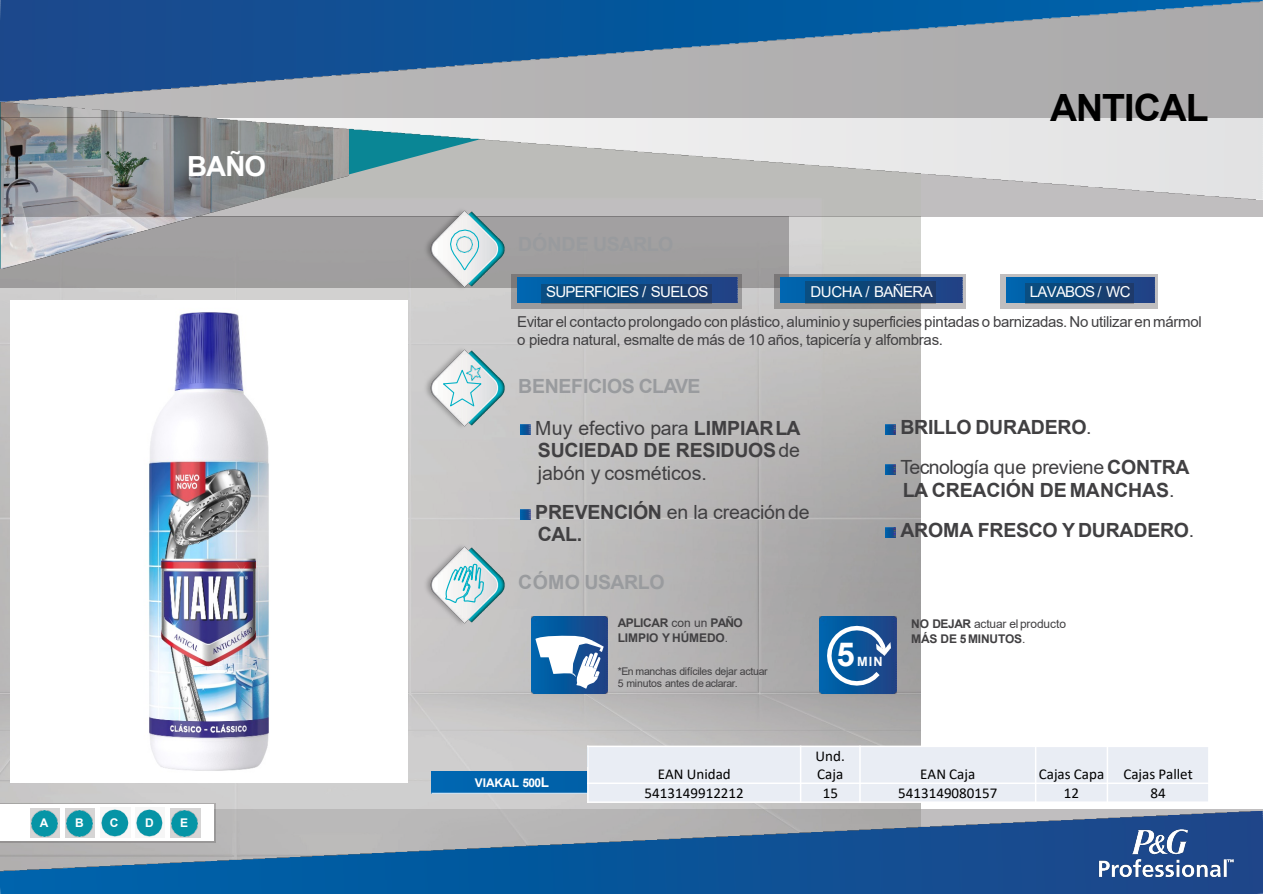
<style>
.page{position:relative;width:1263px;height:894px;background:#fff}
.page>*{position:absolute;margin:0;border:0;box-sizing:border-box;transform-origin:0 0}
.t1{font:700 37.5px "Arial";letter-spacing:-.025em;color:#000}
.t2{font:700 33px "Arial";color:#fff}
.t3{font:700 27.75px "Arial";color:#fff}
.t4{font:700 19.5px/22.5px "Arial";letter-spacing:-.01em;color:#414042}
.t5{font:19.5px "Arial";letter-spacing:-.01em;color:#414042}
.t6{font:700 19.5px "Arial";letter-spacing:-.015em;color:#999b9e}
.t7{font:15px/18px "Arial";letter-spacing:-.015em;color:#414042}
.t8{font:15px/18px "Calibri";color:#000}
.t9{font:15px "Arial";letter-spacing:-.045em;color:#fff}
.t10{font:700 12.75px "Arial";color:#fff}
.t11{font:700 12px/15px "Arial";letter-spacing:-.015em;color:#414042}
.t12{font:12px "Arial";letter-spacing:-.01em;color:#414042}
.t13{font:700 12px "Arial";letter-spacing:-.01em;color:#fff}
.t14{font:10.5px/12px "Arial";letter-spacing:-.025em;color:#414042}
.s1{font-weight:400}
.s2{font-weight:700}
.s3{font-size:13.5px}
</style>
<div class="page">
<div style="left:0;top:216px;width:921px;height:592px;background:#231f20;opacity:.19"></div>
<div style="left:0;top:216px;width:789px;height:71px;background:#a09e9f"></div>
<img style="left:0;top:216px;width:349px;height:52px">
<div style="left:0;top:808px;width:1263px;height:85px;background:#231f20;opacity:.29"></div>
<img style="left:0;top:811px;width:1263px;height:82px">
<div style="left:0;top:117px;width:1263px;height:99px;background:#231f20;opacity:.29"></div>
<img style="left:0;top:117px;width:1263px;height:82px">
<div style="left:0;top:0;width:1263px;height:117px;background:#b2b1b1"></div>
<img style="left:0;top:0;width:1263px;height:102px">
<div style="left:511px;top:274px;width:230px;height:34px;background:#231f20;opacity:.29"></div>
<img style="left:517px;top:277px;width:221px;height:25px">
<div style="left:774px;top:274px;width:192px;height:34px;background:#231f20;opacity:.29"></div>
<img style="left:780px;top:277px;width:183px;height:25px">
<div style="left:1001px;top:274px;width:157px;height:34px;background:#c0bebf"></div>
<img style="left:1006px;top:277px;width:149px;height:25px">
<img style="left:531px;top:616px;width:77px;height:77px">
<svg style="left:535px;top:635px;width:69px;height:53px"></svg>
<img style="left:820px;top:616px;width:76px;height:77px">
<svg style="left:825px;top:623px;width:65px;height:64px;background:#316ea9"></svg>
<img style="left:876px;top:642px;width:15px;height:13px">
<img style="left:1097px;top:829px;width:138px;height:48px">
<svg style="left:521px;top:424px;width:10px;height:10px"></svg>
<svg style="left:521px;top:509px;width:10px;height:10px"></svg>
<svg style="left:886px;top:424px;width:10px;height:10px"></svg>
<svg style="left:886px;top:464px;width:10px;height:10px"></svg>
<svg style="left:886px;top:527px;width:10px;height:10px"></svg>
<div style="left:431px;top:770px;width:156px;height:22px;background:#0063ac"></div>
<hr style="left:431px;top:792px;width:157px;height:1px;background:#fff">
<img style="left:419px;top:204px;width:99px;height:90px">
<svg style="left:449px;top:229px;width:31px;height:41px"></svg>
<img style="left:457px;top:236px;width:16px;height:16px">
<img style="left:419px;top:343px;width:99px;height:89px">
<svg style="left:441px;top:367px;width:43px;height:41px"></svg>
<img style="left:466px;top:365px;width:15px;height:15px">
<img style="left:419px;top:540px;width:99px;height:89px">
<svg style="left:445px;top:560px;width:40px;height:65px"></svg>
<div style="left:0;top:803px;width:215px;height:40px;background:#231f20;opacity:.2"></div>
<div style="left:0;top:804px;width:213px;height:36px;background:#fff"></div>
<img style="left:136px;top:809px;width:27px;height:28px">
<div style="left:65px;top:807px;width:30px;height:30px;background:#231f20;opacity:.19"></div>
<div style="left:170px;top:807px;width:30px;height:30px;background:#231f20;opacity:.19"></div>
<div style="left:30px;top:807px;width:30px;height:30px;background:#231f20;opacity:.19"></div>
<img style="left:101px;top:809px;width:28px;height:28px">
<div style="left:541px;top:284px;width:171px;height:19px;background:#231f20;opacity:.29"></div>
<div style="left:806px;top:281px;width:130px;height:22px;background:#231f20;opacity:.29"></div>
<div style="left:1025px;top:284px;width:109px;height:20px;background:#231f20;opacity:.29"></div>
<img style="left:11px;top:300px;width:397px;height:482px">
<div style="left:588px;top:746px;width:213px;height:37px;background:#e9edf4"></div>
<div style="left:801px;top:746px;width:59px;height:37px;background:#e9edf4"></div>
<div style="left:860px;top:746px;width:176px;height:37px;background:#e9edf4"></div>
<div style="left:1036px;top:746px;width:71px;height:37px;background:#e9edf4"></div>
<div style="left:1107px;top:746px;width:102px;height:37px;background:#e9edf4"></div>
<div style="left:588px;top:783px;width:213px;height:19px;background:#e9edf4"></div>
<div style="left:801px;top:783px;width:59px;height:19px;background:#e9edf4"></div>
<div style="left:860px;top:783px;width:176px;height:19px;background:#e9edf4"></div>
<div style="left:1036px;top:783px;width:71px;height:19px;background:#e9edf4"></div>
<div style="left:1107px;top:783px;width:102px;height:19px;background:#e9edf4"></div>
<hr style="left:800px;top:745px;width:1px;height:57px;background:#fff">
<hr style="left:859px;top:745px;width:2px;height:57px;background:#fff">
<hr style="left:1035px;top:745px;width:1px;height:57px;background:#fff">
<hr style="left:1107px;top:745px;width:1px;height:57px;background:#fff">
<hr style="left:587px;top:782px;width:623px;height:1px;background:#fff">
<hr style="left:587px;top:745px;width:2px;height:57px;background:#fff">
<hr style="left:1208px;top:745px;width:2px;height:57px;background:#fff">
<hr style="left:587px;top:745px;width:623px;height:1px;background:#fff">
<hr style="left:587px;top:801px;width:623px;height:1px;background:#fff">
<p class="t3" style="left:187px;top:147px;width:81px">BAÑO</p>
<p class="t13" style="left:40px;top:814px;width:10px">A</p>
<p class="t13" style="left:75px;top:814px;width:10px">B</p>
<p class="t13" style="left:110px;top:814px;width:10px">C</p>
<p class="t13" style="left:145px;top:814px;width:10px">D</p>
<p class="t13" style="left:180px;top:814px;width:9px">E</p>
<h2 class="t1" style="left:1050px;top:81px;width:160px">ANTICAL</h2>
<p class="t9" style="left:546px;top:282px;width:164px">SUPERFICIES / SUELOS</p>
<p class="t9" style="left:810px;top:282px;width:124px">DUCHA / BAÑERA</p>
<p class="t9" style="left:1030px;top:282px;width:102px">LAVABOS / WC</p>
<p class="t7" style="left:517px;top:313px;width:686px">Evitar el contacto prolongado con plástico, aluminioy superficies pintadas o barnizadas. No utilizar en mármol o piedra natural, esmalte de más de 10 años, tapicería y alfombras.</p>
<p class="t6" style="left:518px;top:372px;width:184px">BENEFICIOS CLAVE</p>
<p class="t4" style="left:535px;top:416px;width:267px"><span class="s1">Muy efectivo para</span> LIMPIARLA<br>SUCIEDAD DE RESIDUOS<span class="s1">de</span></p>
<p class="t5" style="left:538px;top:459px;width:171px">jabón y cosméticos.</p>
<p class="t5" style="left:535px;top:498px;width:276px"><span class="s2">PREVENCIÓN</span> en la creaciónde</p>
<p class="t4" style="left:538px;top:523px;width:46px">CAL.</p>
<p class="t6" style="left:518px;top:568px;width:148px">CÓMO USARLO</p>
<p class="t11" style="left:618px;top:615px;width:127px">APLICAR <span class="s1">con un</span> PAÑO<br>LIMPIO Y HÚMEDO<span class="s1">.</span></p>
<p class="t14" style="left:618px;top:664px;width:152px">*En manchas difíciles dejar actuar<br>5 minutos antes de aclarar.</p>
<p class="t4" style="left:900px;top:415px;width:193px">BRILLO DURADERO<span class="s1">.</span></p>
<p class="t5" style="left:900px;top:453px;width:291px">Tecnología que previene <span class="s2">CONTRA</span></p>
<p class="t4" style="left:903px;top:478px;width:273px">LA CREACIÓN DE MANCHAS<span class="s1">.</span></p>
<p class="t4" style="left:900px;top:519px;width:295px">AROMA FRESCO Y DURADERO<span class="s1">.</span></p>
<p class="t2" style="left:836px;top:631px;width:20px">5</p>
<p class="t10" style="left:857px;top:652px;width:27px">MIN</p>
<p class="t12" style="left:911px;top:615px;width:156px"><span class="s2">NO DEJAR</span> actuar elproducto</p>
<p class="t11" style="left:911px;top:631px;width:116px">MÁS DE 5MINUTOS<span class="s1">.</span></p>
<p class="t13" style="left:475px;top:774px;width:76px">VIAKAL 500<span class="s3">L</span></p>
<p class="t8" style="left:658px;top:764px;width:75px">EAN Unidad</p>
<p class="t8" style="left:816px;top:746px;width:31px">Und.<br>Caja</p>
<p class="t8" style="left:920px;top:764px;width:57px">EAN Caja</p>
<p class="t8" style="left:1039px;top:764px;width:67px">Cajas Capa</p>
<p class="t8" style="left:1123px;top:764px;width:71px">Cajas Pallet</p>
<p class="t8" style="left:644px;top:783px;width:101px">5413149912212</p>
<p class="t8" style="left:823px;top:783px;width:17px">15</p>
<p class="t8" style="left:898px;top:783px;width:101px">5413149080157</p>
<p class="t8" style="left:1064px;top:783px;width:17px">12</p>
<p class="t8" style="left:1150px;top:783px;width:17px">84</p>
</div>
